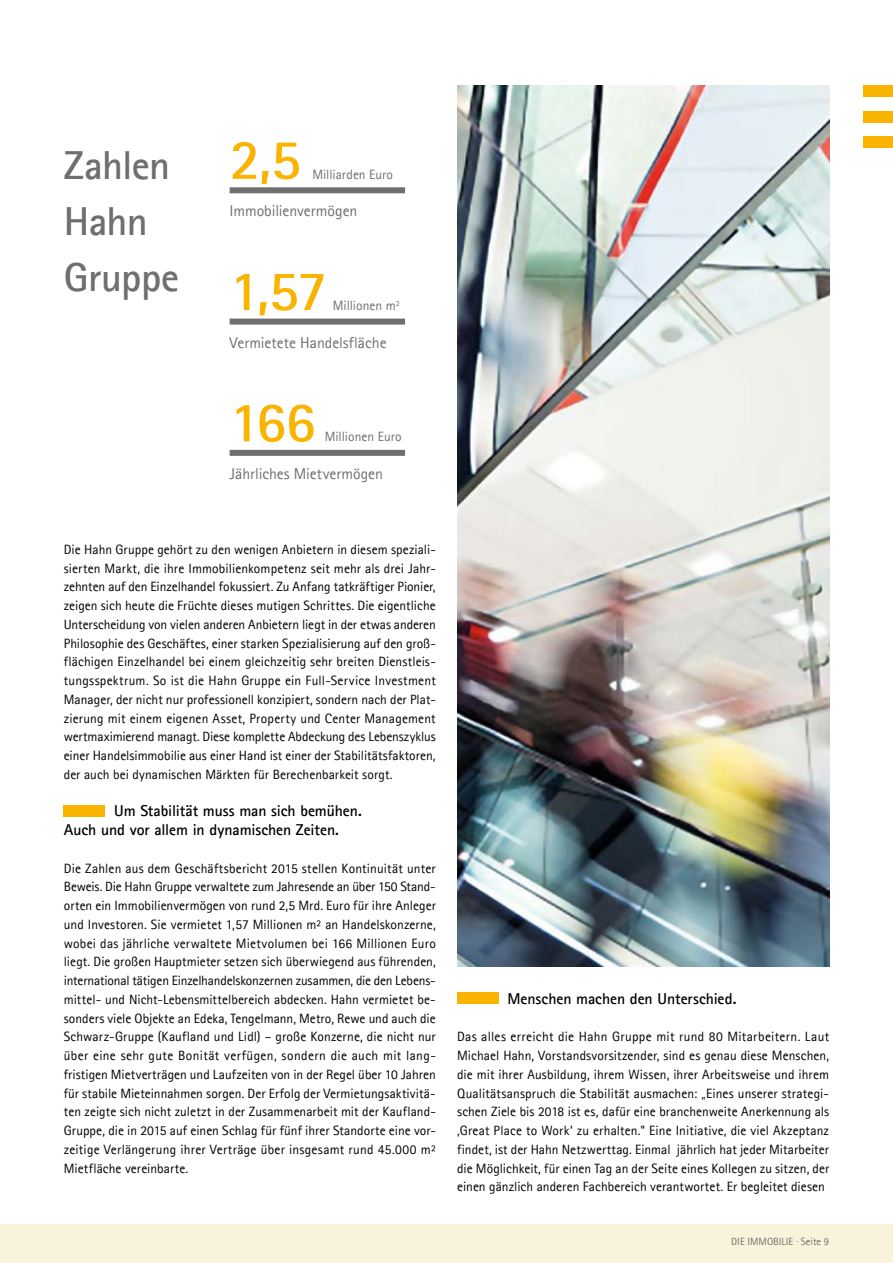
<style>
.page{position:relative;width:893px;height:1263px;background:#fff}
.page>*{position:absolute;margin:0;border:0;box-sizing:border-box;transform-origin:0 0}
.t1{font:700 57px "Agfa Rotis Sans Serif";color:#fab400}
.t2{font:700 40.5px/56.2px "Agfa Rotis Sans Serif";letter-spacing:-.02em;color:#706f6f}
.t3{font:700 15.75px/18.8px "Agfa Rotis Sans Serif";letter-spacing:-.005em;color:#000}
.t4{font:15.75px "Agfa Rotis Sans Serif";letter-spacing:-.005em;color:#706f6f}
.t5{font:13.5px/18.8px "Agfa Rotis Sans Serif";letter-spacing:.005em;color:#000;text-align:justify}
.t6{font:13.5px "Agfa Rotis Sans Serif";letter-spacing:-.005em;color:#706f6f}
.t7{font:10.5px "Agfa Rotis Sans Serif";color:#706f6f}
.s1{font-weight:300}
</style>
<div class="page">
<div style="left:863px;top:85px;width:30px;height:12px;background:#fab400"></div>
<div style="left:863px;top:136px;width:30px;height:12px;background:#fab400"></div>
<div style="left:863px;top:111px;width:30px;height:12px;background:#fab400"></div>
<div style="left:0;top:1225px;width:893px;height:38px;background:#faf3dc"></div>
<img style="left:457px;top:85px;width:372px;height:881px">
<div style="left:64px;top:805px;width:41px;height:11px;background:#fab400"></div>
<div style="left:457px;top:992px;width:41px;height:12px;background:#fab400"></div>
<div style="left:230px;top:187px;width:175px;height:6px;background:#706f6f"></div>
<div style="left:230px;top:319px;width:175px;height:6px;background:#706f6f"></div>
<div style="left:230px;top:450px;width:175px;height:6px;background:#706f6f"></div>
<h2 class="t2" style="left:64px;top:136px;width:117px">Zahlen<br>Hahn<br>Gruppe</h2>
<h1 class="t1" style="left:230px;top:123px;width:73px">2,5</h1>
<p class="t6" style="left:312px;top:166px;width:82px">Milliarden Euro</p>
<p class="t4" style="left:230px;top:202px;width:129px">Immobilienvermögen</p>
<h1 class="t1" style="left:230px;top:255px;width:99px">1,57</h1>
<p class="t6" style="left:333px;top:297px;width:68px">Millionen m<sup>2</sup></p>
<p class="t4" style="left:230px;top:333px;width:159px">Vermietete Handelsfläche</p>
<h1 class="t1" style="left:230px;top:386px;width:88px">166</h1>
<p class="t6" style="left:325px;top:429px;width:78px">Millionen Euro</p>
<p class="t4" style="left:230px;top:464px;width:155px">Jährliches Mietvermögen</p>
<p class="t5" style="left:64px;top:540px;width:374px">Die Hahn Gruppe gehört zu den wenigen Anbietern in diesem speziali&shy;sierten Markt, die ihre Immobilienkompetenz seit mehr als drei Jahr&shy;zehnten auf den Einzelhandel fokussiert. Zu Anfang tatkräftiger Pionier, zeigen sich heute die Früchte dieses mutigen Schrittes. Die eigentliche Unterscheidung von vielen anderen Anbietern liegt in der etwas anderen Philosophie des Geschäftes, einer starken Spezialisierung auf den groß&shy;flächigen Einzelhandel bei einem gleichzeitig sehr breiten Dienstleis&shy;tungsspektrum. So ist die Hahn Gruppe ein Full-Service Investment Manager, der nicht nur professionell konzipiert, sondern nach der Plat&shy;zierung mit einem eigenen Asset, Property und Center Management wertmaximierend managt. Diese komplette Abdeckung des Lebenszyklus einer Handelsimmobilie aus einer Hand ist einer der Stabilitätsfaktoren, der auch bei dynamischen Märkten für Berechenbarkeit sorgt.</p>
<p class="t3" style="left:64px;top:801px;width:300px;text-indent:50px">Um Stabilität muss man sich bemühen.<br>Auch und vor allem in dynamischen Zeiten.</p>
<p class="t5" style="left:64px;top:858px;width:374px">Die Zahlen aus dem Geschäftsbericht 2015 stellen Kontinuität unter Beweis. Die Hahn Gruppe verwaltete zum Jahresende an über 150 Stand&shy;orten ein Immobilienvermögen von rund 2,5 Mrd. Euro für ihre Anleger und Investoren. Sie vermietet 1,57 Millionen m² an Handelskonzerne, wobei das jährliche verwaltete Mietvolumen bei 166 Millionen Euro liegt. Die großen Hauptmieter setzen sich überwiegend aus führenden, international tätigen Einzelhandelskonzernen zusammen, die den Lebens&shy;mittel- und Nicht-Lebensmittelbereich abdecken. Hahn vermietet be&shy;sonders viele Objekte an Edeka, Tengelmann, Metro, Rewe und auch die Schwarz-Gruppe (Kaufland und Lidl) – große Konzerne, die nicht nur über eine sehr gute Bonität verfügen, sondern die auch mit lang&shy;fristigen Mietverträgen und Laufzeiten von in der Regel über 10 Jahren für stabile Mieteinnahmen sorgen. Der Erfolg der Vermietungsaktivitä&shy;ten zeigte sich nicht zuletzt in der Zusammenarbeit mit der Kaufland-Gruppe, die in 2015 auf einen Schlag für fünf ihrer Standorte eine vor&shy;zeitige Verlängerung ihrer Verträge über insgesamt rund 45.000 m²<br>Mietfläche vereinbarte.</p>
<p class="t3" style="left:507px;top:989px;width:230px">Menschen machen den Unterschied.</p>
<p class="t5" style="left:457px;top:1027px;width:374px">Das alles erreicht die Hahn Gruppe mit rund 80 Mitarbeitern. Laut Michael Hahn, Vorstandsvorsitzender, sind es genau diese Menschen, die mit ihrer Ausbildung, ihrem Wissen, ihrer Arbeitsweise und ihrem Qualitätsanspruch die Stabilität ausmachen: „Eines unserer strategi&shy;schen Ziele bis 2018 ist es, dafür eine branchenweite Anerkennung als ‚Great Place to Work’ zu erhalten." Eine Initiative, die viel Akzeptanz findet, ist der Hahn Netzwerttag. Einmal jährlich hat jeder Mitarbeiter die Möglichkeit, für einen Tag an der Seite eines Kollegen zu sitzen, der einen gänzlich anderen Fachbereich verantwortet. Er begleitet diesen</p>
<p class="t7" style="left:731px;top:1235px;width:99px">DIE IMMOBILIE <span class="s1">·</span> Seite 9</p>
</div>
